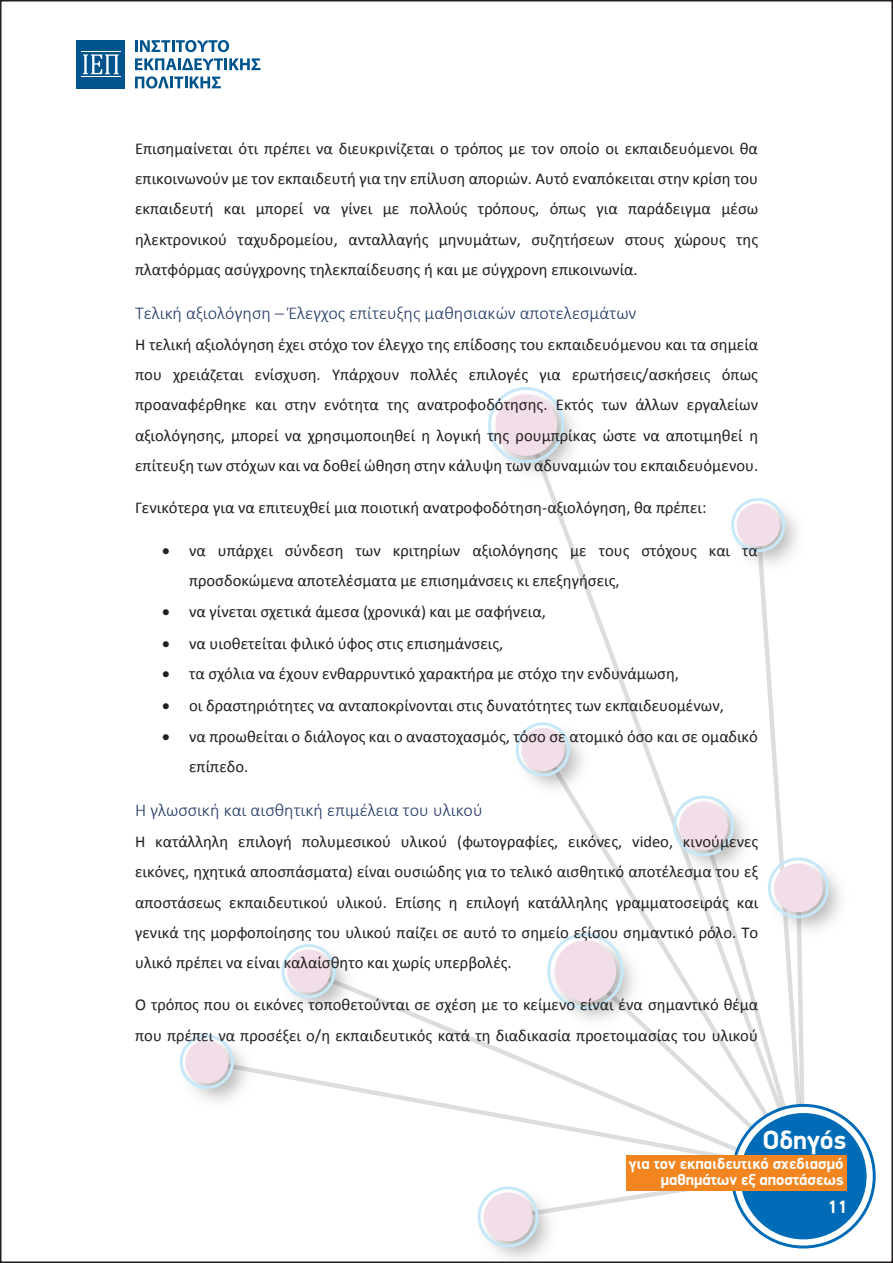
<style>
.page{position:relative;width:893px;height:1263px;background:#fff}
.page>*{position:absolute;margin:0;border:0;box-sizing:border-box;transform-origin:0 0}
.t1{font:700 26.55px "PF Din Display";color:#fff}
.t2{font:300 18px "Calibri";color:#1f3763}
.t3{font:700 18px "PF Din Display";color:#fff}
.t4{font:16.5px/30.2px "Calibri";color:#231f20;text-align:justify}
.t5{font:700 15.9px/16.2px "PF Din Display";color:#fff;text-align:right}
</style>
<div class="page">
<svg style="left:308px;top:991px;width:200px;height:129px"></svg>
<svg style="left:508px;top:525px;width:298px;height:694px"></svg>
<svg style="left:733px;top:1105px;width:141px;height:142px"></svg>
<div style="left:740px;top:1113px;width:127px;height:126px;background:#006cb7;border-radius:50%"></div>
<img style="left:488px;top:387px;width:87px;height:102px">
<div style="left:495px;top:394px;width:62px;height:62px;background:#f2dee8;border-radius:50%"></div>
<img style="left:725px;top:498px;width:81px;height:81px">
<div style="left:737px;top:503px;width:43px;height:44px;background:#f2dee8;border-radius:50%"></div>
<img style="left:762px;top:852px;width:79px;height:93px">
<div style="left:774px;top:863px;width:49px;height:49px;background:#f2dee8;border-radius:50%"></div>
<img style="left:667px;top:790px;width:94px;height:93px">
<div style="left:679px;top:801px;width:49px;height:49px;background:#f2dee8;border-radius:50%"></div>
<img style="left:543px;top:928px;width:106px;height:107px">
<div style="left:555px;top:940px;width:61px;height:62px;background:#f2dee8;border-radius:50%"></div>
<img style="left:285px;top:944px;width:78px;height:81px">
<div style="left:287px;top:949px;width:43px;height:44px;background:#f2dee8;border-radius:50%"></div>
<img style="left:179px;top:1034px;width:82px;height:67px">
<div style="left:185px;top:1040px;width:43px;height:43px;background:#f2dee8;border-radius:50%"></div>
<img style="left:477px;top:1181px;width:88px;height:78px">
<div style="left:484px;top:1192px;width:48px;height:49px;background:#f2dee8;border-radius:50%"></div>
<img style="left:509px;top:716px;width:88px;height:88px">
<div style="left:521px;top:728px;width:43px;height:43px;background:#f2dee8;border-radius:50%"></div>
<div style="left:488px;top:387px;width:76px;height:76px;border:3px solid #c7e8f9;border-radius:50%"></div>
<div style="left:731px;top:498px;width:54px;height:54px;border:3px solid #c7e8f9;border-radius:50%"></div>
<div style="left:768px;top:857px;width:61px;height:61px;border:3px solid #c7e8f9;border-radius:50%"></div>
<div style="left:673px;top:795px;width:61px;height:61px;border:3px solid #c7e8f9;border-radius:50%"></div>
<div style="left:547px;top:933px;width:77px;height:76px;border:3px solid #c7e8f9;border-radius:50%"></div>
<div style="left:516px;top:722px;width:54px;height:55px;border:3px solid #c7e8f9;border-radius:50%"></div>
<div style="left:281px;top:944px;width:55px;height:54px;border:3px solid #c7e8f9;border-radius:50%"></div>
<div style="left:180px;top:1035px;width:54px;height:54px;border:3px solid #c7e8f9;border-radius:50%"></div>
<div style="left:478px;top:1186px;width:61px;height:61px;border:3px solid #c7e8f9;border-radius:50%"></div>
<div style="left:626px;top:1155px;width:220px;height:36px;background:#f28520"></div>
<div style="left:77px;top:40px;width:48px;height:48px;background:#00548e"></div>
<svg style="left:83px;top:54px;width:36px;height:20px"></svg>
<hr style="left:81px;top:51px;width:40px;height:1px;background:#fff">
<hr style="left:81px;top:76px;width:40px;height:1px;background:#fff">
<svg style="left:135px;top:40px;width:94px;height:12px"></svg>
<svg style="left:135px;top:58px;width:125px;height:12px"></svg>
<svg style="left:135px;top:76px;width:86px;height:13px"></svg>
<p class="t4" style="left:135px;top:133px;width:625px">Επισημαίνεται ότι πρέπει να διευκρινίζεται ο τρόπος με τον οποίο οι εκπαιδευόμενοι θα επικοινωνούν με τον εκπαιδευτή για την επίλυση αποριών. Αυτό εναπόκειται στην κρίση του εκπαιδευτή και μπορεί να γίνει με πολλούς τρόπους, όπως για παράδειγμα μέσω ηλεκτρονικού ταχυδρομείου, ανταλλαγής μηνυμάτων, συζητήσεων στους χώρους της πλατφόρμας ασύγχρονης τηλεκπαίδευσης ή και με σύγχρονη επικοινωνία.</p>
<p class="t2" style="left:135px;top:301px;width:503px">Τελική αξιολόγηση – Έλεγχος επίτευξης μαθησιακών αποτελεσμάτων</p>
<p class="t4" style="left:135px;top:329px;width:625px">Η τελική αξιολόγηση έχει στόχο τον έλεγχο της επίδοσης του εκπαιδευόμενου και τα σημεία που χρειάζεται ενίσχυση. Υπάρχουν πολλές επιλογές για ερωτήσεις/ασκήσεις όπως προαναφέρθηκε και στην ενότητα της ανατροφοδότησης. Εκτός των άλλων εργαλείων αξιολόγησης, μπορεί να χρησιμοποιηθεί η λογική της ρουμπρίκας ώστε να αποτιμηθεί η επίτευξη των στόχων και να δοθεί ώθηση στην κάλυψη των αδυναμιών του εκπαιδευόμενου.</p>
<p class="t4" style="left:135px;top:492px;width:573px">Γενικότερα για να επιτευχθεί μια ποιοτική ανατροφοδότηση-αξιολόγηση, θα πρέπει:</p>
<p class="t4" style="left:189px;top:535px;width:570px;text-indent:-27px">• να υπάρχει σύνδεση των κριτηρίων αξιολόγησης με τους στόχους και τα προσδοκώμενα αποτελέσματα με επισημάνσεις κι επεξηγήσεις,</p>
<p class="t4" style="left:162px;top:596px;width:385px">• να γίνεται σχετικά άμεσα (χρονικά) και με σαφήνεια,</p>
<p class="t4" style="left:162px;top:627px;width:343px">• να υιοθετείται φιλικό ύφος στις επισημάνσεις,</p>
<p class="t4" style="left:162px;top:658px;width:518px">• τα σχόλια να έχουν ενθαρρυντικό χαρακτήρα με στόχο την ενδυνάμωση,</p>
<p class="t4" style="left:162px;top:690px;width:563px">• οι δραστηριότητες να ανταποκρίνονται στις δυνατότητες των εκπαιδευομένων,</p>
<p class="t4" style="left:189px;top:721px;width:570px;text-indent:-27px">• να προωθείται ο διάλογος και ο αναστοχασμός, τόσο σε ατομικό όσο και σε ομαδικό επίπεδο.</p>
<p class="t2" style="left:135px;top:799px;width:349px">Η γλωσσική και αισθητική επιμέλεια του υλικού</p>
<p class="t4" style="left:135px;top:826px;width:625px">Η κατάλληλη επιλογή πολυμεσικού υλικού (φωτογραφίες, εικόνες, video, κινούμενες εικόνες, ηχητικά αποσπάσματα) είναι ουσιώδης για το τελικό αισθητικό αποτέλεσμα του εξ αποστάσεως εκπαιδευτικού υλικού. Επίσης η επιλογή κατάλληλης γραμματοσειράς και γενικά της μορφοποίησης του υλικού παίζει σε αυτό το σημείο εξίσου σημαντικό ρόλο. Το υλικό πρέπει να είναι καλαίσθητο και χωρίς υπερβολές.</p>
<p class="t4" style="left:135px;top:989px;width:625px">Ο τρόπος που οι εικόνες τοποθετούνται σε σχέση με το κείμενο είναι ένα σημαντικό θέμα που πρέπει να προσέξει ο/η εκπαιδευτικός κατά τη διαδικασία προετοιμασίας του υλικού</p>
<h1 class="t1" style="left:762px;top:1124px;width:85px">Οδηγός</h1>
<p class="t5" style="left:629px;top:1155px;width:216px">για τον εκπαιδευτικό σχεδιασµό µαθηµάτων εξ αποστάσεως</p>
<p class="t3" style="left:828px;top:1196px;width:21px">11</p>
</div>
